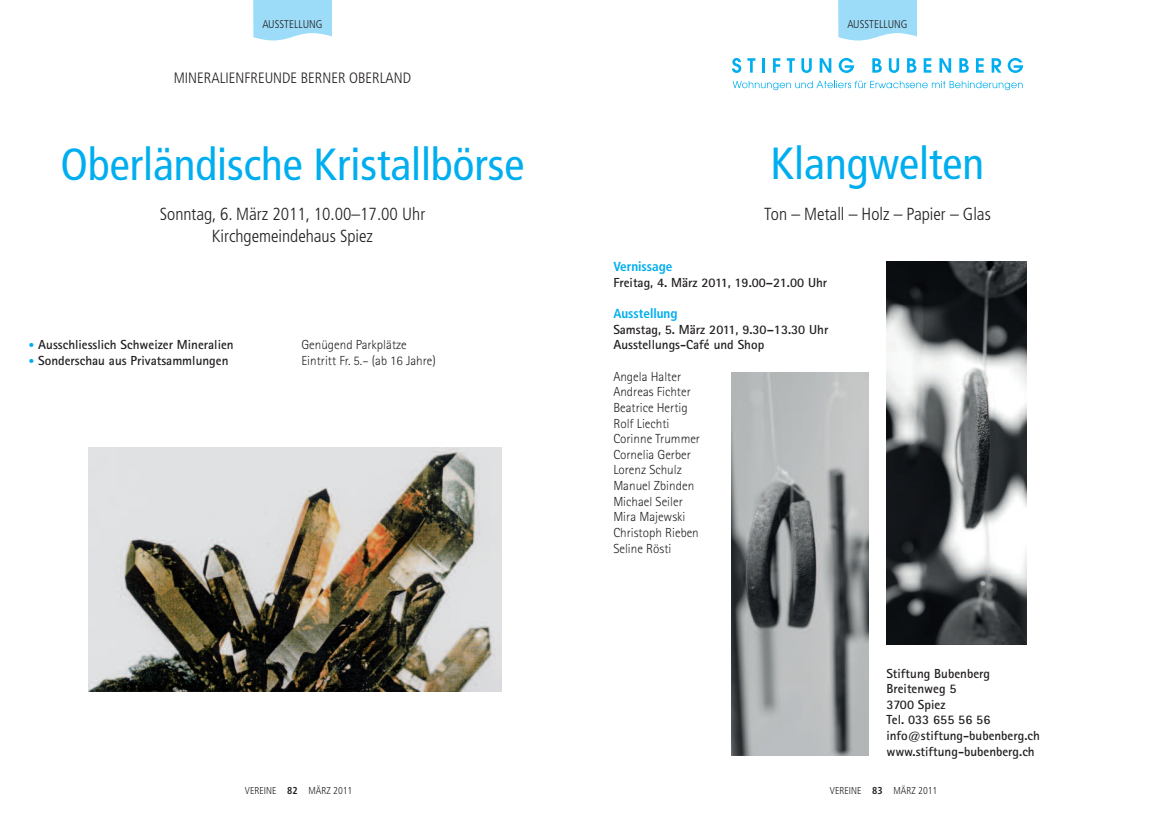
<style>
.page{position:relative;width:1170px;height:815px;background:#fff}
.page>*{position:absolute;margin:0;border:0;box-sizing:border-box;transform-origin:0 0}
.t1{font:condensed 45px "Frutiger";color:#00aeef}
.t2{font:300 condensed 17.5px/22.5px "Frutiger";color:#231f20;text-align:center}
.t3{font:300 condensed 15px "Frutiger";color:#231f20}
.t4{font:700 13.12px/15.6px "Rotis Sans Serif";color:#231f20}
.t5{font:300 13.12px/15.6px "Rotis Sans Serif";color:#231f20}
.t6{font:700 condensed 13.12px "Frutiger";color:#00aeef}
.t7{font:300 condensed 11.25px "Frutiger";color:#231f20}
.t8{font:300 condensed 10px "Frutiger";color:#231f20}
.s1{font-size:11.25px;color:#00aeef}
.s2{font-weight:700}
</style>
<div class="page">
<svg style="left:253px;top:0;width:79px;height:41px;background:#a6dff8"></svg>
<img style="left:88px;top:448px;width:413px;height:244px">
<svg style="left:838px;top:0;width:78px;height:41px;background:#a6dff8"></svg>
<svg style="left:732px;top:58px;width:9px;height:15px"></svg>
<svg style="left:747px;top:58px;width:8px;height:15px"></svg>
<hr style="left:762px;top:58px;width:3px;height:15px;background:#00aeef">
<svg style="left:773px;top:58px;width:7px;height:15px"></svg>
<svg style="left:786px;top:58px;width:8px;height:15px"></svg>
<svg style="left:801px;top:58px;width:10px;height:15px"></svg>
<svg style="left:819px;top:58px;width:12px;height:15px"></svg>
<svg style="left:838px;top:58px;width:16px;height:15px"></svg>
<svg style="left:872px;top:58px;width:9px;height:15px"></svg>
<svg style="left:888px;top:58px;width:11px;height:15px"></svg>
<svg style="left:907px;top:58px;width:9px;height:15px"></svg>
<svg style="left:923px;top:58px;width:8px;height:15px"></svg>
<svg style="left:939px;top:58px;width:12px;height:15px"></svg>
<svg style="left:959px;top:58px;width:9px;height:15px"></svg>
<svg style="left:976px;top:58px;width:7px;height:15px"></svg>
<svg style="left:991px;top:58px;width:10px;height:15px"></svg>
<svg style="left:1007px;top:58px;width:15px;height:15px"></svg>
<svg style="left:732px;top:81px;width:290px;height:9px"></svg>
<img style="left:731px;top:373px;width:137px;height:382px">
<img style="left:886px;top:262px;width:140px;height:382px">
<p class="t7" style="left:262px;top:19px;width:62px">AUSSTELLUNG</p>
<p class="t3" style="left:174px;top:72px;width:239px">MINERALIENFREUNDE BERNER OBERLAND</p>
<h1 class="t1" style="left:61px;top:146px;width:465px">Oberländische Kristallbörse</h1>
<h2 class="t2" style="left:160px;top:204px;width:267px">Sonntag, 6. März 2011, 10.00–17.00 Uhr<br>Kirchgemeindehaus Spiez</h2>
<p class="t4" style="left:28px;top:338px;width:207px"><span class="s1">•</span> Ausschliesslich Schweizer Mineralien</p>
<p class="t4" style="left:28px;top:354px;width:202px"><span class="s1">•</span> Sonderschau aus Privatsammlungen</p>
<p class="t5" style="left:301px;top:338px;width:136px">Genügend Parkplätze<br>Eintritt Fr. 5.– (ab 16 Jahre)</p>
<p class="t7" style="left:847px;top:19px;width:62px">AUSSTELLUNG</p>
<h1 class="t1" style="left:770px;top:146px;width:215px">Klangwelten</h1>
<h2 class="t2" style="left:764px;top:204px;width:228px">Ton – Metall – Holz – Papier – Glas</h2>
<p class="t6" style="left:613px;top:261px;width:61px">Vernissage</p>
<p class="t4" style="left:613px;top:276px;width:215px">Freitag, 4. März 2011, 19.00–21.00 Uhr</p>
<p class="t6" style="left:613px;top:308px;width:66px">Ausstellung</p>
<p class="t4" style="left:613px;top:323px;width:216px">Samstag, 5. März 2011, 9.30–13.30 Uhr<br>Ausstellungs-Café und Shop</p>
<p class="t5" style="left:613px;top:370px;width:88px">Angela Halter<br>Andreas Fichter<br>Beatrice Hertig<br>Rolf Liechti<br>Corinne Trummer<br>Cornelia Gerber<br>Lorenz Schulz<br>Manuel Zbinden<br>Michael Seiler<br>Mira Majewski<br>Christoph Rieben<br>Seline Rösti</p>
<p class="t4" style="left:886px;top:667px;width:155px">Stiftung Bubenberg<br>Breitenweg 5<br>3700 Spiez<br>Tel. 033 655 56 56 info@stiftung-bubenberg.ch www.stiftung-bubenberg.ch</p>
<p class="t8" style="left:245px;top:787px;width:109px">VEREINE <span class="s2">82</span> MÄRZ 2011</p>
<p class="t8" style="left:829px;top:787px;width:109px">VEREINE <span class="s2">83</span> MÄRZ 2011</p>
</div>
